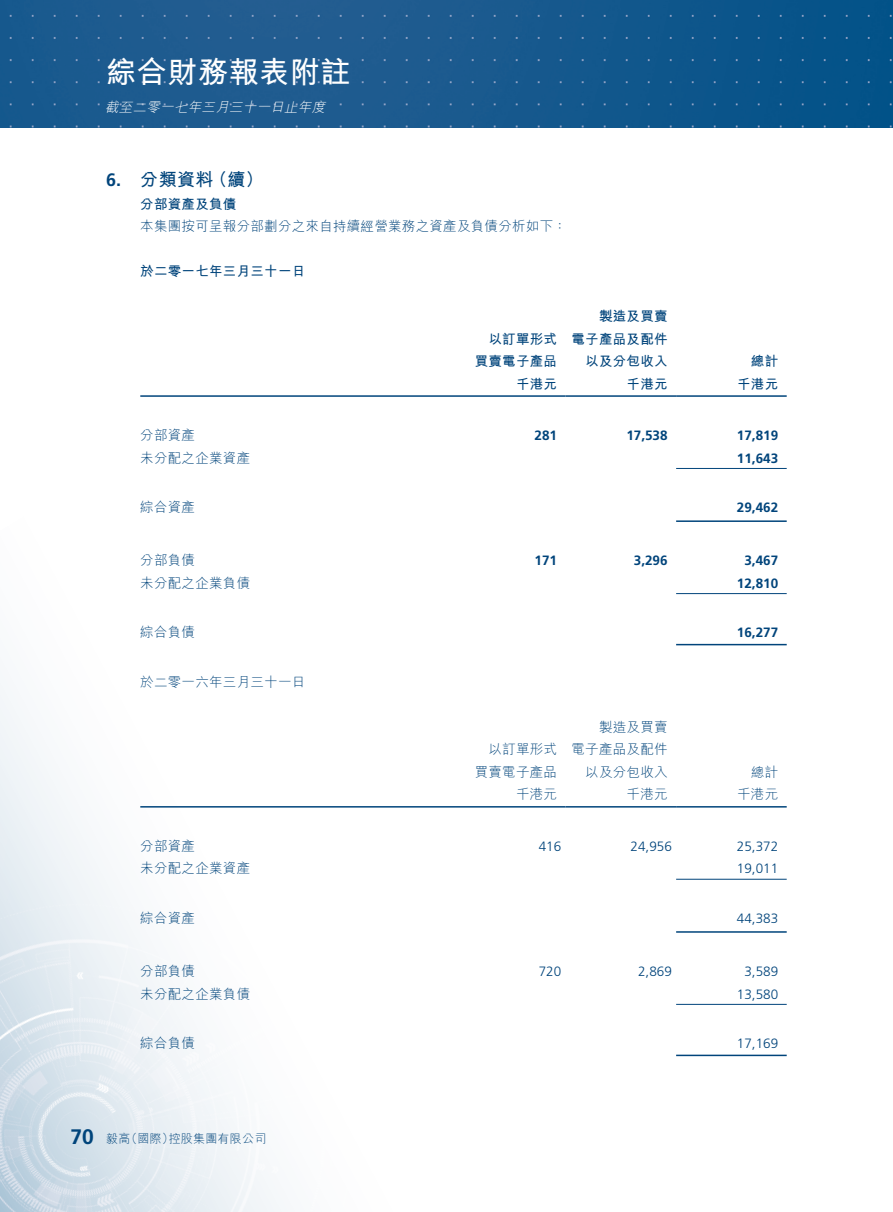
<style>
.page{position:relative;width:893px;height:1212px;background:#fff}
.page>*{position:absolute;margin:0;border:0;box-sizing:border-box;transform-origin:0 0}
.t1{font:700 30px "M Hei HK";letter-spacing:.02em;color:#fff}
.t2{font:700 21px "Frutiger LT Std";color:#00447b}
._01_H1{font:700 18px "M Hei HK";color:#00447b}
._01_H1-2{font:700 18px "Frutiger LT Std";color:#00447b}
._50_Table_txt{font:300 13.5px "M Hei HK";letter-spacing:.02em;color:#00447b}
._50_Table_txt-2{font:700 13.5px "Frutiger LT Std";color:#00447b}
._50_Table_txt-3{font:300 13.5px "Frutiger LT Std";color:#00447b}
._00_txt{font:300 13.5px "M Hei HK";letter-spacing:.02em;color:#00447b}
._50_Table_txt-4{font:700 13.5px "M Hei HK";letter-spacing:.02em;color:#00447b}
._02_H2{font:700 13.5px "M Hei HK";letter-spacing:.02em;color:#00447b}
.t3{font:italic 300 13.5px "M Hei HK";color:#fff}
.t4{font:300 12px "M Hei HK";letter-spacing:.02em;color:#00447b}
</style>
<div class="page">
<img style="left:0;top:683px;width:588px;height:529px">
<img style="left:0;top:0;width:893px;height:128px">
<hr style="left:140px;top:395px;width:315px;height:2px;background:#00447b">
<hr style="left:455px;top:395px;width:110px;height:2px;background:#00447b">
<hr style="left:565px;top:395px;width:111px;height:2px;background:#00447b">
<hr style="left:676px;top:395px;width:111px;height:2px;background:#00447b">
<hr style="left:676px;top:468px;width:111px;height:1px;background:#00447b">
<hr style="left:676px;top:520px;width:111px;height:2px;background:#00447b">
<hr style="left:676px;top:593px;width:111px;height:1px;background:#00447b">
<hr style="left:676px;top:644px;width:111px;height:1px;background:#00447b">
<hr style="left:140px;top:806px;width:315px;height:1px;background:#00447b">
<hr style="left:455px;top:806px;width:110px;height:1px;background:#00447b">
<hr style="left:565px;top:806px;width:111px;height:1px;background:#00447b">
<hr style="left:676px;top:806px;width:111px;height:1px;background:#00447b">
<hr style="left:676px;top:879px;width:111px;height:1px;background:#00447b">
<hr style="left:676px;top:931px;width:111px;height:2px;background:#00447b">
<hr style="left:676px;top:1004px;width:111px;height:1px;background:#00447b">
<hr style="left:676px;top:1054px;width:111px;height:2px;background:#00447b">
<h1 class="t1" style="left:106px;top:50px;width:246px">綜合財務報表附註</h1>
<p class="t3" style="left:105px;top:100px;width:224px">截至二零一七年三月三十一日止年度</p>
<p class="_01_H1-2" style="left:106px;top:169px;width:17px">6.</p>
<p class="_01_H1" style="left:140px;top:166px;width:75px">分類資料</p>
<p class="_01_H1" style="left:209px;top:166px;width:55px">（續(</p>
<p class="_02_H2" style="left:140px;top:194px;width:98px">分部資產及負債</p>
<p class="_00_txt" style="left:140px;top:219px;width:428px">本集團按可呈報分部劃分之來自持續經營業務之資產及負債分析如下：</p>
<p class="_02_H2" style="left:140px;top:261px;width:166px">於二零一七年三月三十一日</p>
<p class="_50_Table_txt-4" style="left:488px;top:329px;width:70px">以訂單形式</p>
<p class="_50_Table_txt-4" style="left:475px;top:351px;width:84px">買賣電子產品</p>
<p class="_50_Table_txt-4" style="left:516px;top:374px;width:43px">千港元</p>
<p class="_50_Table_txt-4" style="left:599px;top:306px;width:70px">製造及買賣</p>
<p class="_50_Table_txt-4" style="left:571px;top:329px;width:98px">電子產品及配件</p>
<p class="_50_Table_txt-4" style="left:585px;top:351px;width:84px">以及分包收入</p>
<p class="_50_Table_txt-4" style="left:626px;top:374px;width:43px">千港元</p>
<p class="_50_Table_txt" style="left:140px;top:428px;width:56px">分部資產</p>
<p class="_50_Table_txt" style="left:140px;top:451px;width:111px">未分配之企業資產</p>
<p class="_50_Table_txt" style="left:140px;top:500px;width:56px">綜合資產</p>
<p class="_50_Table_txt-2" style="left:534px;top:427px;width:24px">281</p>
<p class="_50_Table_txt-2" style="left:626px;top:427px;width:43px">17,538</p>
<p class="_50_Table_txt" style="left:140px;top:553px;width:56px">分部負債</p>
<p class="_50_Table_txt" style="left:140px;top:576px;width:111px">未分配之企業負債</p>
<p class="_50_Table_txt" style="left:140px;top:625px;width:56px">綜合負債</p>
<p class="_00_txt" style="left:140px;top:675px;width:166px">於二零一六年三月三十一日</p>
<p class="_50_Table_txt" style="left:140px;top:839px;width:56px">分部資產</p>
<p class="_50_Table_txt" style="left:140px;top:861px;width:111px">未分配之企業資產</p>
<p class="_50_Table_txt" style="left:140px;top:911px;width:56px">綜合資產</p>
<p class="_50_Table_txt-2" style="left:534px;top:552px;width:24px">171</p>
<p class="_50_Table_txt-2" style="left:634px;top:552px;width:35px">3,296</p>
<p class="_50_Table_txt" style="left:488px;top:742px;width:70px">以訂單形式</p>
<p class="_50_Table_txt" style="left:475px;top:765px;width:84px">買賣電子產品</p>
<p class="_50_Table_txt" style="left:516px;top:787px;width:43px">千港元</p>
<p class="_50_Table_txt" style="left:599px;top:720px;width:70px">製造及買賣</p>
<p class="_50_Table_txt" style="left:571px;top:742px;width:98px">電子產品及配件</p>
<p class="_50_Table_txt" style="left:585px;top:765px;width:84px">以及分包收入</p>
<p class="_50_Table_txt" style="left:626px;top:787px;width:43px">千港元</p>
<p class="_50_Table_txt-3" style="left:539px;top:838px;width:24px">416</p>
<p class="_50_Table_txt-3" style="left:630px;top:838px;width:43px">24,956</p>
<p class="_50_Table_txt" style="left:140px;top:964px;width:56px">分部負債</p>
<p class="_50_Table_txt" style="left:140px;top:986px;width:111px">未分配之企業負債</p>
<p class="_50_Table_txt" style="left:140px;top:1036px;width:56px">綜合負債</p>
<p class="_50_Table_txt-3" style="left:539px;top:964px;width:24px">720</p>
<p class="_50_Table_txt-3" style="left:638px;top:964px;width:35px">2,869</p>
<h2 class="t2" style="left:70px;top:1125px;width:25px">70</h2>
<p class="t4" style="left:106px;top:1132px;width:26px">毅高</p>
<p class="t4" style="left:125px;top:1132px;width:50px">（國際）</p>
<p class="t4" style="left:169px;top:1132px;width:99px">控股集團有限公司</p>
<p class="_50_Table_txt-4" style="left:751px;top:351px;width:29px">總計</p>
<p class="_50_Table_txt-4" style="left:737px;top:374px;width:43px">千港元</p>
<p class="_50_Table_txt-2" style="left:737px;top:427px;width:43px">17,819</p>
<p class="_50_Table_txt-2" style="left:737px;top:450px;width:43px">11,643</p>
<p class="_50_Table_txt-2" style="left:737px;top:499px;width:43px">29,462</p>
<p class="_50_Table_txt-2" style="left:744px;top:552px;width:35px">3,467</p>
<p class="_50_Table_txt-2" style="left:737px;top:575px;width:43px">12,810</p>
<p class="_50_Table_txt-2" style="left:737px;top:625px;width:43px">16,277</p>
<p class="_50_Table_txt" style="left:751px;top:765px;width:29px">總計</p>
<p class="_50_Table_txt" style="left:737px;top:787px;width:43px">千港元</p>
<p class="_50_Table_txt-3" style="left:737px;top:838px;width:43px">25,372</p>
<p class="_50_Table_txt-3" style="left:737px;top:861px;width:43px">19,011</p>
<p class="_50_Table_txt-3" style="left:737px;top:910px;width:43px">44,383</p>
<p class="_50_Table_txt-3" style="left:744px;top:964px;width:35px">3,589</p>
<p class="_50_Table_txt-3" style="left:737px;top:986px;width:43px">13,580</p>
<p class="_50_Table_txt-3" style="left:737px;top:1036px;width:43px">17,169</p>
</div>
